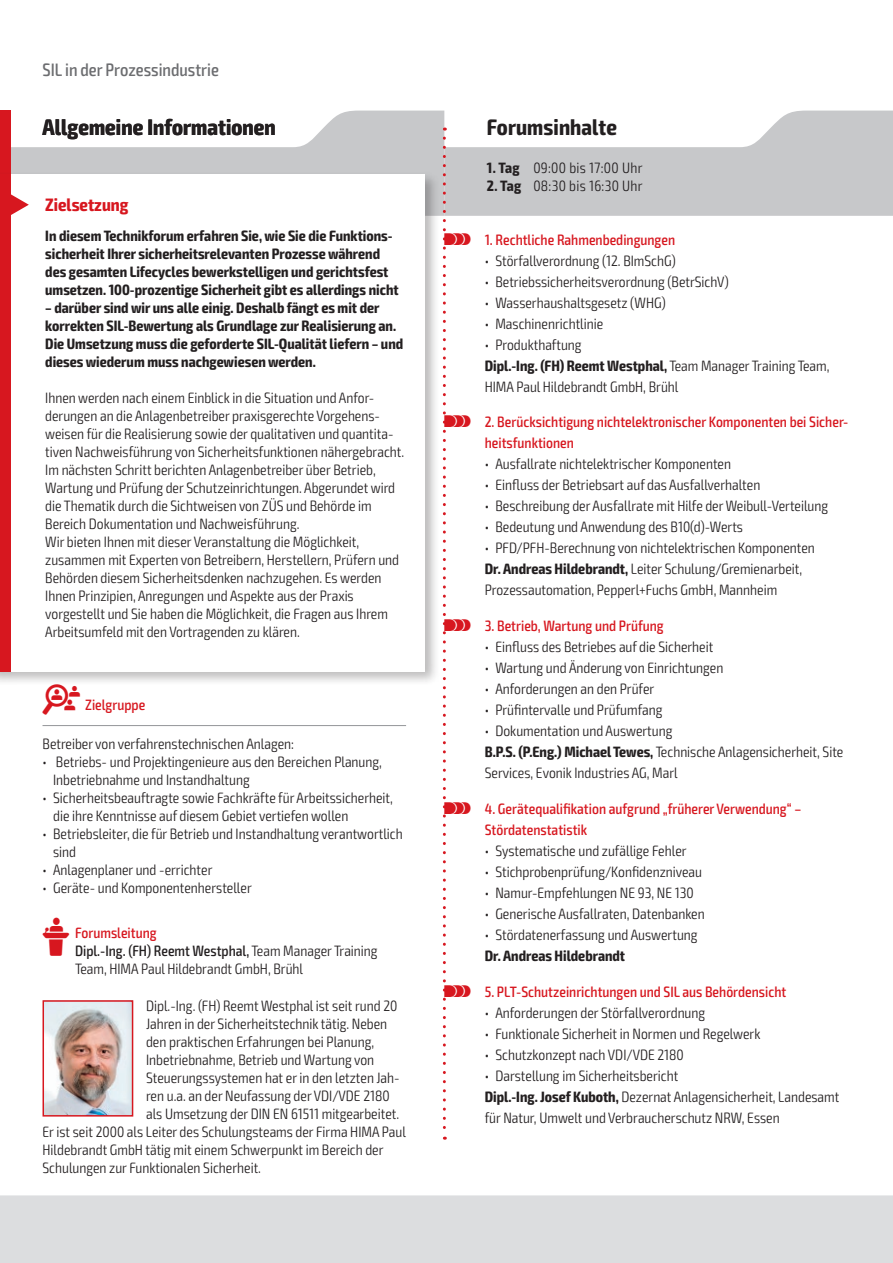
<style>
.page{position:relative;width:893px;height:1263px;background:#fff}
.page>*{position:absolute;margin:0;border:0;box-sizing:border-box;transform-origin:0 0}
.t1{font:700 condensed 22.5px "Exo 2";letter-spacing:.005em;color:#231f20}
.t2{font:500 condensed 18px "Exo 2";color:#6c6d70}
.t3{font:700 condensed 18px "Exo 2";color:#d7171f}
.t4{font:300 condensed 15px/18px "Exo 2";color:#231f20}
.t5{font:700 condensed 15px/18px "Exo 2";color:#231f20}
.t6{font:500 condensed 15px/21px "Exo 2";color:#d7171f}
.t7{font:300 condensed 15px "Exo 2";letter-spacing:.02em;color:#231f20}
.s1{font-family:"VDI Iconset S4 A Regular";font-weight:400;font-stretch:normal}
.s2{font-weight:500}
.s3{font-weight:700}
</style>
<div class="page">
<svg style="left:444px;top:111px;width:448px;height:105px;fill:#c7c8ca"></svg>
<svg style="left:11px;top:111px;width:433px;height:105px;fill:#c7c8ca"></svg>
<hr style="left:892px;top:111px;width:1px;height:105px;background:#d7171f">
<div style="left:0;top:111px;width:11px;height:63px;background:#d7171f"></div>
<div style="left:0;top:1195px;width:893px;height:68px;background:#dcdddf"></div>
<div style="left:0;top:170px;width:440px;height:517px;background:#231f20;opacity:.3"></div>
<div style="left:0;top:174px;width:424px;height:497px;background:#fff"></div>
<div style="left:0;top:174px;width:11px;height:497px;background:#d7171f"></div>
<svg style="left:11px;top:194px;width:18px;height:21px"></svg>
<hr style="left:43px;top:725px;width:363px;height:1px;background:#939598">
<img style="left:46px;top:1003px;width:84px;height:110px">
<div style="left:43px;top:1000px;width:90px;height:116px;border:2px solid #d7171f"></div>
<svg style="left:443px;top:138px;width:3px;height:1002px"></svg>
<p class="t2" style="left:43px;top:59px;width:178px">SIL in der Prozessindustrie</p>
<h1 class="t1" style="left:43px;top:113px;width:235px">Allgemeine Informationen</h1>
<h1 class="t1" style="left:487px;top:113px;width:131px">Forumsinhalte</h1>
<p class="t3" style="left:45px;top:194px;width:85px">Zielsetzung</p>
<p class="t5" style="left:45px;top:227px;width:355px">In diesem Technikforum erfahren Sie, wie Sie die Funktions&shy;sicherheit Ihrer sicherheitsrelevanten Prozesse während des gesamten Lifecycles bewerkstelligen und gerichtsfest umsetzen. 100-prozentige Sicherheit gibt es allerdings nicht</p>
<p class="t5" style="left:45px;top:299px;width:359px">– darüber sind wir uns alle einig. Deshalb fängt es mit der korrekten SIL-Bewertung als Grundlage zur Realisierung an.<br>Die Umsetzung muss die geforderte SIL-Qualität liefern – und dieses wiederum muss nachgewiesen werden.</p>
<p class="t4" style="left:45px;top:389px;width:360px">Ihnen werden nach einem Einblick in die Situation und Anfor&shy;derungen an die Anlagenbetreiber praxisgerechte Vorgehens&shy;weisen für die Realisierung sowie der qualitativen und quantita&shy;tiven Nachweisführung von Sicherheitsfunktionen nähergebracht.<br>Im nächsten Schritt berichten Anlagenbetreiber über Betrieb, Wartung und Prüfung der Schutzeinrichtungen. Abgerundet wird die Thematik durch die Sichtweisen von ZÜS und Behörde im Bereich Dokumentation und Nachweisführung.<br>Wir bieten Ihnen mit dieser Veranstaltung die Möglichkeit, zusammen mit Experten von Betreibern, Herstellern, Prüfern und Behörden diesem Sicherheitsdenken nachzugehen. Es werden Ihnen Prinzipien, Anregungen und Aspekte aus der Praxis vorgestellt und Sie haben die Möglichkeit, die Fragen aus Ihrem Arbeitsumfeld mit den Vortragenden zu klären.</p>
<p class="t6" style="left:43px;top:695px;width:104px"><span class="s1">Z</span> Zielgruppe</p>
<p class="t4" style="left:43px;top:735px;width:253px">Betreiber von verfahrenstechnischen Anlagen:</p>
<p class="t4" style="left:53px;top:753px;width:330px;text-indent:-11px">• Betriebs- und Projektingenieure aus den Bereichen Planung,<br>Inbetriebnahme und Instandhaltung</p>
<p class="t4" style="left:53px;top:789px;width:341px;text-indent:-11px">• Sicherheitsbeauftragte sowie Fachkräfte für Arbeitssicherheit, die ihre Kenntnisse auf diesem Gebiet vertiefen wollen</p>
<p class="t4" style="left:53px;top:825px;width:351px;text-indent:-11px">• Betriebsleiter, die für Betrieb und Instandhaltung verantwortlich sind</p>
<p class="t4" style="left:43px;top:861px;width:171px">• Anlagenplaner und -errichter</p>
<p class="t4" style="left:43px;top:879px;width:211px">• Geräte- und Komponentenhersteller</p>
<p class="t6" style="left:43px;top:923px;width:116px"><span class="s1">L</span> Forumsleitung</p>
<p class="t4" style="left:75px;top:942px;width:304px"><span class="s2">Dipl.-Ing. (FH) Reemt Westphal,</span> Team Manager Training<br>Team, HIMA Paul Hildebrandt GmbH, Brühl</p>
<p class="t4" style="left:146px;top:997px;width:253px">Dipl.-Ing. (FH) Reemt Westphal ist seit rund 20</p>
<p class="t4" style="left:146px;top:1015px;width:243px">Jahren in der Sicherheitstechnik tätig. Neben</p>
<p class="t4" style="left:146px;top:1033px;width:230px">den praktischen Erfahrungen bei Planung,</p>
<p class="t4" style="left:146px;top:1051px;width:230px">Inbetriebnahme, Betrieb und Wartung von</p>
<p class="t4" style="left:146px;top:1069px;width:255px">Steuerungssystemen hat er in den letzten Jah-</p>
<p class="t4" style="left:146px;top:1087px;width:245px">ren u.a. an der Neufassung der VDI/VDE 2180</p>
<p class="t4" style="left:146px;top:1105px;width:255px">als Umsetzung der DIN EN 61511 mitgearbeitet.</p>
<p class="t4" style="left:43px;top:1123px;width:365px">Er ist seit 2000 als Leiter des Schulungsteams der Firma HIMA Paul</p>
<p class="t4" style="left:43px;top:1141px;width:343px">Hildebrandt GmbH tätig mit einem Schwerpunkt im Bereich der</p>
<p class="t4" style="left:43px;top:1159px;width:220px">Schulungen zur Funktionalen Sicherheit.</p>
<p class="t7" style="left:487px;top:159px;width:157px"><span class="s3">1. Tag</span> 09:00 bis 17:00 Uhr</p>
<p class="t7" style="left:487px;top:177px;width:157px"><span class="s3">2. Tag</span> 08:30 bis 16:30 Uhr</p>
<p class="t6" style="left:444px;top:229px;width:232px"><span class="s1">s</span> 1. Rechtliche Rahmenbedingungen</p>
<p class="t4" style="left:485px;top:252px;width:192px">• Störfallverordnung (12. BImSchG)</p>
<p class="t4" style="left:485px;top:273px;width:245px">• Betriebssicherheitsverordnung (BetrSichV)</p>
<p class="t4" style="left:485px;top:294px;width:182px">• Wasserhaushaltsgesetz (WHG)</p>
<p class="t4" style="left:485px;top:315px;width:120px">• Maschinenrichtlinie</p>
<p class="t4" style="left:485px;top:334px;width:346px;line-height:21px">• Produkthaftung<br><span class="s3">Dipl.-Ing. (FH) Reemt Westphal,</span> Team Manager Training Team,<br>HIMA Paul Hildebrandt GmbH, Brühl</p>
<p class="t6" style="left:485px;top:412px;width:365px;text-indent:-40px"><span class="s1">s</span> 2. Berücksichtigung nichtelektronischer Komponenten bei Sicher&shy;heitsfunktionen</p>
<p class="t4" style="left:485px;top:455px;width:248px">• Ausfallrate nichtelektrischer Komponenten</p>
<p class="t4" style="left:485px;top:476px;width:277px">• Einfluss der Betriebsart auf das Ausfallverhalten</p>
<p class="t4" style="left:485px;top:497px;width:345px">• Beschreibung der Ausfallrate mit Hilfe der Weibull-Verteilung</p>
<p class="t4" style="left:485px;top:518px;width:260px">• Bedeutung und Anwendung des B10(d)-Werts</p>
<p class="t4" style="left:485px;top:538px;width:332px;line-height:21px">• PFD/PFH-Berechnung von nichtelektrischen Komponenten<br><span class="s3">Dr. Andreas Hildebrandt,</span> Leiter Schulung/Gremienarbeit,<br>Prozessautomation, Pepperl+Fuchs GmbH, Mannheim</p>
<p class="t6" style="left:444px;top:616px;width:221px"><span class="s1">s</span> 3. Betrieb, Wartung und Prüfung</p>
<p class="t4" style="left:485px;top:638px;width:230px">• Einfluss des Betriebes auf die Sicherheit</p>
<p class="t4" style="left:485px;top:659px;width:240px">• Wartung und Änderung von Einrichtungen</p>
<p class="t4" style="left:485px;top:680px;width:171px">• Anforderungen an den Prüfer</p>
<p class="t4" style="left:485px;top:701px;width:179px">• Prüfintervalle und Prüfumfang</p>
<p class="t4" style="left:485px;top:721px;width:360px;line-height:21px">• Dokumentation und Auswertung<br><span class="s3">B.P.S. (P.Eng.) Michael Tewes,</span> Technische Anlagensicherheit, Site<br>Services, Evonik Industries AG, Marl</p>
<p class="t6" style="left:485px;top:799px;width:318px;text-indent:-40px"><span class="s1">s</span> 4. Gerätequalifikation aufgrund „früherer Verwendung“ –<br>Stördatenstatistik</p>
<p class="t4" style="left:485px;top:842px;width:203px">• Systematische und zufällige Fehler</p>
<p class="t4" style="left:485px;top:863px;width:219px">• Stichprobenprüfung/Konfidenzniveau</p>
<p class="t4" style="left:485px;top:884px;width:211px">• Namur-Empfehlungen NE 93, NE 130</p>
<p class="t4" style="left:485px;top:905px;width:221px">• Generische Ausfallraten, Datenbanken</p>
<p class="t4" style="left:485px;top:926px;width:214px">• Stördatenerfassung und Auswertung</p>
<p class="t5" style="left:485px;top:947px;width:142px">Dr. Andreas Hildebrandt</p>
<p class="t6" style="left:444px;top:982px;width:343px"><span class="s1">s</span> 5. PLT-Schutzeinrichtungen und SIL aus Behördensicht</p>
<p class="t4" style="left:485px;top:1004px;width:222px">• Anforderungen der Störfallverordnung</p>
<p class="t4" style="left:485px;top:1025px;width:277px">• Funktionale Sicherheit in Normen und Regelwerk</p>
<p class="t4" style="left:485px;top:1046px;width:201px">• Schutzkonzept nach VDI/VDE 2180</p>
<p class="t4" style="left:485px;top:1066px;width:356px;line-height:21px">• Darstellung im Sicherheitsbericht<br><span class="s3">Dipl.-Ing. Josef Kuboth,</span> Dezernat Anlagensicherheit, Landesamt für Natur, Umwelt und Verbraucherschutz NRW, Essen</p>
</div>
